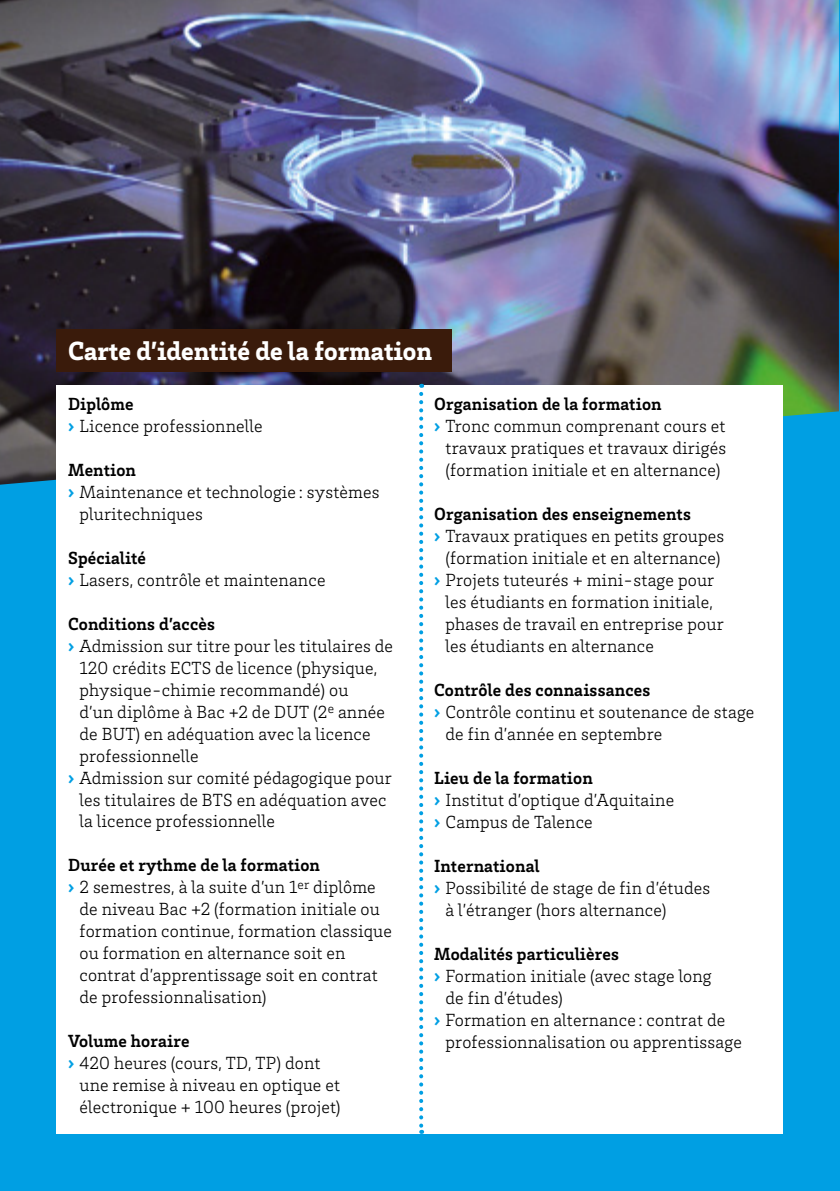
<style>
.page{position:relative;width:840px;height:1191px;background:#fff}
.page>*{position:absolute;margin:0;border:0;box-sizing:border-box;transform-origin:0 0}
.t1{font:900 27px "Brix Slab";color:#fff}
.t2{font:300 18px/22px "Brix Slab";letter-spacing:.01em;color:#000}
.t3{font:700 18px "Brix Slab";letter-spacing:.01em;color:#000}
.s1{font-weight:700}
.s2{font-weight:900;color:#009fe3}
</style>
<div class="page">
<div style="left:0;top:0;width:839px;height:1191px;background:#009fe3"></div>
<img style="left:0;top:0;width:838px;height:485px">
<div style="left:57px;top:385px;width:725px;height:748px;background:#fff"></div>
<svg style="left:419px;top:394px;width:4px;height:739px"></svg>
<div style="left:57px;top:329px;width:394px;height:42px;background:#3a1b0b"></div>
<h1 class="t1" style="left:68px;top:333px;width:365px">Carte d’identité de la formation</h1>
<p class="t2" style="left:68px;top:392px;width:196px"><span class="s1">Diplôme<br></span><span class="s2">›</span> Licence professionnelle</p>
<p class="t3" style="left:68px;top:458px;width:69px">Mention</p>
<p class="t2" style="left:68px;top:480px;width:313px"><span class="s2">›</span> Maintenance et technologie : systèmes</p>
<p class="t2" style="left:79px;top:502px;width:125px">pluritechniques</p>
<p class="t2" style="left:68px;top:546px;width:259px"><span class="s1">Spécialité<br></span><span class="s2">›</span> Lasers, contrôle et maintenance</p>
<p class="t3" style="left:68px;top:612px;width:148px">Conditions d’accès</p>
<p class="t2" style="left:68px;top:634px;width:326px"><span class="s2">›</span> Admission sur titre pour les titulaires de</p>
<p class="t2" style="left:79px;top:656px;width:299px">120 crédits ECTS de licence (physique,</p>
<p class="t2" style="left:79px;top:678px;width:270px">physique-chimie recommandé) ou</p>
<p class="t2" style="left:79px;top:700px;width:307px">d’un diplôme à Bac +2 de DUT (2<sup>e</sup> année</p>
<p class="t2" style="left:79px;top:722px;width:292px">de BUT) en adéquation avec la licence</p>
<p class="t2" style="left:79px;top:744px;width:121px">professionnelle</p>
<p class="t2" style="left:68px;top:766px;width:325px"><span class="s2">›</span> Admission sur comité pédagogique pour</p>
<p class="t2" style="left:79px;top:788px;width:308px">les titulaires de BTS en adéquation avec</p>
<p class="t2" style="left:79px;top:809px;width:197px">la licence professionnelle</p>
<p class="t3" style="left:68px;top:853px;width:253px">Durée et rythme de la formation</p>
<p class="t2" style="left:68px;top:875px;width:309px"><span class="s2">›</span> 2 semestres, à la suite d’un 1<sup>er</sup> diplôme</p>
<p class="t2" style="left:79px;top:897px;width:302px">de niveau Bac +2 (formation initiale ou</p>
<p class="t2" style="left:79px;top:919px;width:314px">formation continue, formation classique</p>
<p class="t2" style="left:79px;top:941px;width:267px">ou formation en alternance soit en</p>
<p class="t2" style="left:79px;top:963px;width:300px">contrat d’apprentissage soit en contrat</p>
<p class="t2" style="left:79px;top:985px;width:188px">de professionnalisation)</p>
<p class="t3" style="left:68px;top:1029px;width:123px">Volume horaire</p>
<p class="t2" style="left:68px;top:1051px;width:254px"><span class="s2">›</span> 420 heures (cours, TD, TP) dont</p>
<p class="t2" style="left:79px;top:1073px;width:262px">une remise à niveau en optique et</p>
<p class="t2" style="left:79px;top:1095px;width:262px">électronique + 100 heures (projet)</p>
<p class="t3" style="left:434px;top:392px;width:229px">Organisation de la formation</p>
<p class="t2" style="left:434px;top:414px;width:292px"><span class="s2">›</span> Tronc commun comprenant cours et</p>
<p class="t2" style="left:445px;top:436px;width:282px">travaux pratiques et travaux dirigés</p>
<p class="t2" style="left:445px;top:458px;width:276px">(formation initiale et en alternance)</p>
<p class="t3" style="left:434px;top:501px;width:258px">Organisation des enseignements</p>
<p class="t2" style="left:434px;top:524px;width:291px"><span class="s2">›</span> Travaux pratiques en petits groupes</p>
<p class="t2" style="left:445px;top:546px;width:276px">(formation initiale et en alternance)</p>
<p class="t2" style="left:434px;top:568px;width:281px"><span class="s2">›</span> Projets tuteurés + mini-stage pour</p>
<p class="t2" style="left:445px;top:590px;width:269px">les étudiants en formation initiale,</p>
<p class="t2" style="left:445px;top:612px;width:279px">phases de travail en entreprise pour</p>
<p class="t2" style="left:445px;top:634px;width:210px">les étudiants en alternance</p>
<p class="t3" style="left:434px;top:677px;width:217px">Contrôle des connaissances</p>
<p class="t2" style="left:434px;top:700px;width:321px"><span class="s2">›</span> Contrôle continu et soutenance de stage</p>
<p class="t2" style="left:445px;top:722px;width:218px">de fin d’année en septembre</p>
<p class="t2" style="left:434px;top:766px;width:241px"><span class="s1">Lieu de la formation<br></span><span class="s2">›</span> Institut d’optique d’Aquitaine <span class="s2">›</span> Campus de Talence</p>
<p class="t3" style="left:434px;top:853px;width:107px">International</p>
<p class="t2" style="left:434px;top:876px;width:277px"><span class="s2">›</span> Possibilité de stage de fin d’études</p>
<p class="t2" style="left:445px;top:898px;width:222px">à l’étranger (hors alternance)</p>
<p class="t3" style="left:434px;top:941px;width:186px">Modalités particulières</p>
<p class="t2" style="left:434px;top:964px;width:279px"><span class="s2">›</span> Formation initiale (avec stage long</p>
<p class="t2" style="left:445px;top:986px;width:119px">de fin d’études)</p>
<p class="t2" style="left:434px;top:1008px;width:292px"><span class="s2">›</span> Formation en alternance : contrat de</p>
<p class="t2" style="left:445px;top:1030px;width:298px">professionnalisation ou apprentissage</p>
</div>
